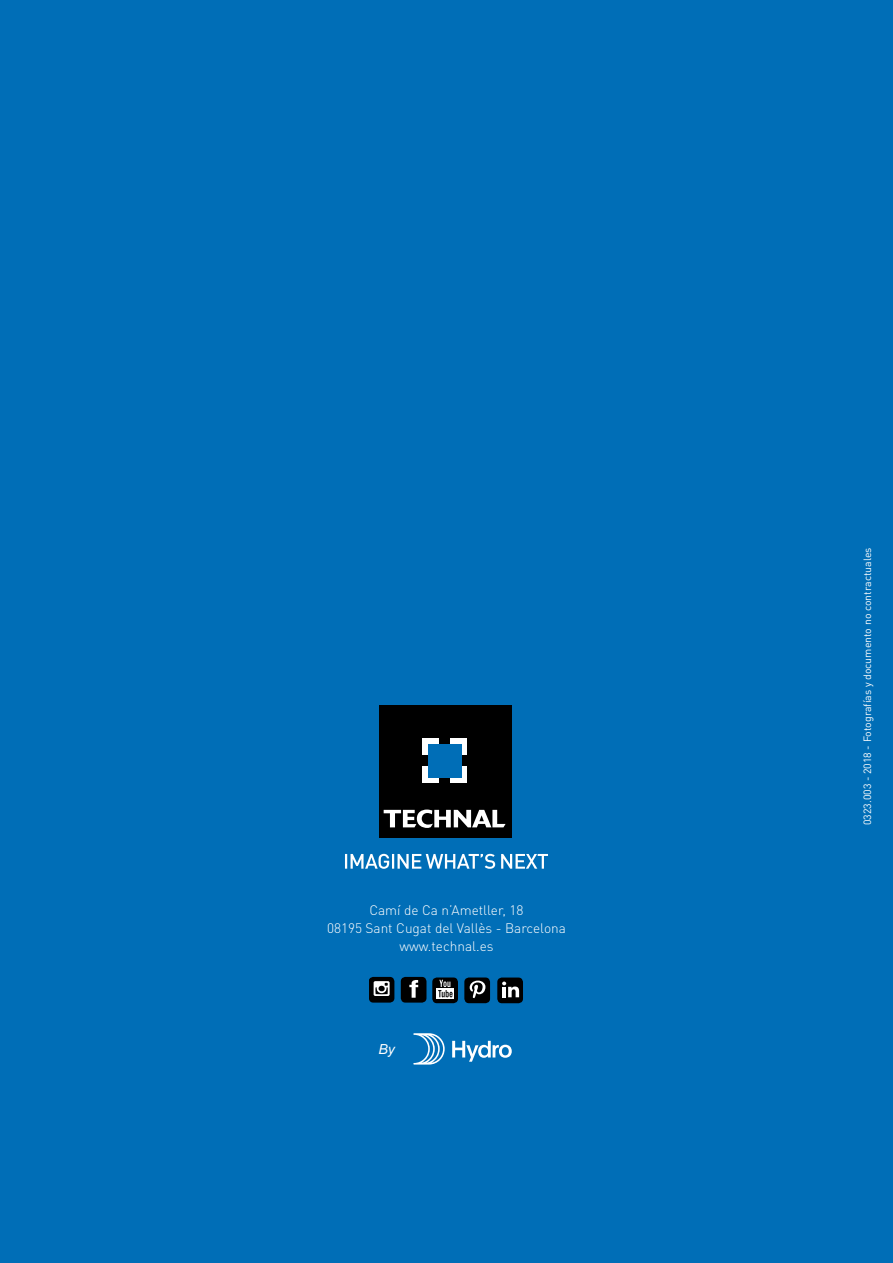
<style>
.page{position:relative;width:893px;height:1263px;background:#006eb7}
.page>*{position:absolute;margin:0;border:0;box-sizing:border-box;transform-origin:0 0}
.t1{font:italic 13.95px "Arial";color:#fff}
.t2{font:300 13.65px/18.1px "DIN Pro";color:#fff;text-align:center}
.t3{font:10.5px "DIN Pro";color:#fff}
</style>
<div class="page">
<div style="left:379px;top:705px;width:133px;height:132px;background:#000"></div>
<svg style="left:384px;top:809px;width:122px;height:19px"></svg>
<div style="left:423px;top:739px;width:16px;height:16px;background:#fff"></div>
<div style="left:451px;top:739px;width:16px;height:16px;background:#fff"></div>
<div style="left:423px;top:767px;width:16px;height:16px;background:#fff"></div>
<div style="left:451px;top:767px;width:16px;height:16px;background:#fff"></div>
<div style="left:428px;top:744px;width:34px;height:33px;background:#006eb7"></div>
<svg style="left:345px;top:854px;width:203px;height:15px"></svg>
<svg style="left:413px;top:1033px;width:32px;height:31px"></svg>
<svg style="left:452px;top:1041px;width:60px;height:21px"></svg>
<div style="left:369px;top:977px;width:25px;height:25px;background:#000;border-radius:5px"></div>
<svg style="left:374px;top:981px;width:16px;height:15px"></svg>
<div style="left:401px;top:977px;width:25px;height:25px;background:#000;border-radius:5px"></div>
<svg style="left:409px;top:980px;width:9px;height:18px"></svg>
<div style="left:432px;top:977px;width:26px;height:26px;background:#000;border-radius:5px"></div>
<svg style="left:437px;top:988px;width:17px;height:11px"></svg>
<svg style="left:438px;top:980px;width:15px;height:17px"></svg>
<div style="left:465px;top:977px;width:25px;height:26px;background:#000;border-radius:5px"></div>
<svg style="left:470px;top:980px;width:15px;height:18px"></svg>
<div style="left:498px;top:977px;width:25px;height:26px;background:#000;border-radius:5px"></div>
<svg style="left:502px;top:981px;width:17px;height:16px"></svg>
<p class="t2" style="left:327px;top:900px;width:240px">Camí de Ca n’Ametller, 18<br>08195 Sant Cugat del Vallès - Barcelona www.technal.es</p>
<p class="t1" style="left:379px;top:1040px;width:18px">By</p>
<p class="t3" style="left:859px;top:825px;width:279px;rotate:-90deg">0323.003 - 2018 - Fotografías y documento no contractuales</p>
</div>
